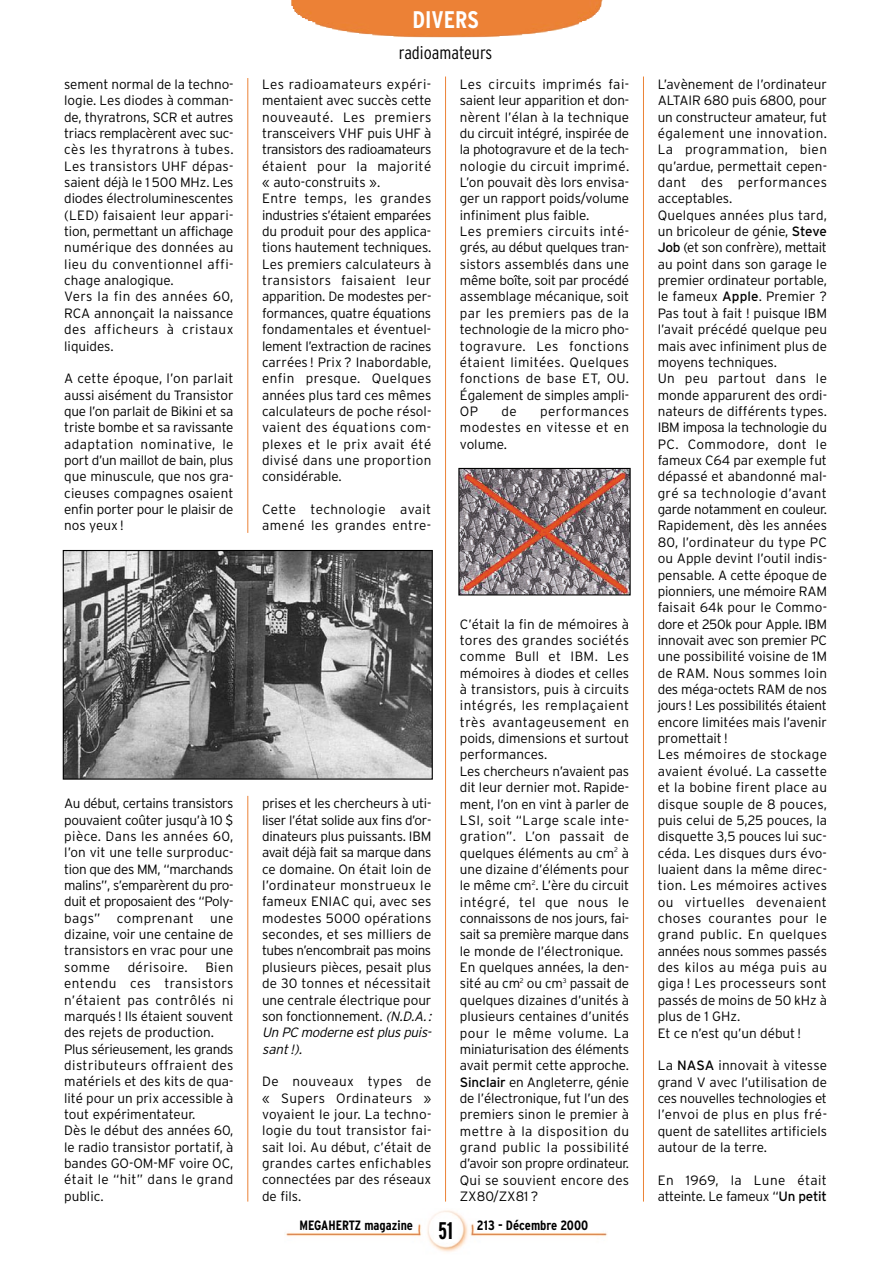
<style>
.page{position:relative;width:893px;height:1262px;background:#fff}
.page>*{position:absolute;margin:0;border:0;box-sizing:border-box;transform-origin:0 0}
.t1{font:700 condensed 24px "Interstate";color:#fff}
.t2{font:700 extra-condensed 24px "Interstate";color:#000}
.t3{font:300 condensed 18px "Interstate";color:#000}
.t4{font:300 13.5px/16.4px "Interstate";color:#000}
.t5{font:300 13.5px/16.4px "Interstate";letter-spacing:.03em;color:#000}
.t6{font:300 13.5px/16.4px "Interstate";letter-spacing:-.02em;color:#000}
.t7{font:700 condensed 13.5px "Interstate";color:#000}
.s1{font-style:italic}
.s2{font-weight:400}
</style>
<div class="page">
<img style="left:291px;top:0;width:312px;height:38px">
<img style="left:285px;top:1210px;width:322px;height:42px">
<hr style="left:247px;top:78px;width:1px;height:455px;background:#ec8337">
<hr style="left:445px;top:76px;width:1px;height:1125px;background:#ec8337">
<hr style="left:643px;top:76px;width:1px;height:1125px;background:#ec8337">
<img style="left:65px;top:552px;width:366px;height:225px">
<div style="left:63px;top:550px;width:370px;height:229px;border:1px solid #000"></div>
<hr style="left:247px;top:796px;width:1px;height:405px;background:#ec8337">
<img style="left:460px;top:470px;width:168px;height:123px">
<div style="left:458px;top:468px;width:172px;height:127px;border:1px solid #000"></div>
<p class="t4" style="left:64px;top:77px;width:171px">sement normal de la techno&shy;logie. Les diodes à comman&shy;de, thyratrons, SCR et autres triacs remplacèrent avec suc&shy;cès les thyratrons à tubes.<br>Les transistors UHF dépas&shy;saient déjà le 1 500 MHz. Les diodes électroluminescentes (LED) faisaient leur appari&shy;tion, permettant un affichage numérique des données au lieu du conventionnel affi&shy;chage analogique.<br>Vers la fin des années 60,<br>RCA annonçait la naissance des afficheurs à cristaux liquides.</p>
<p class="t4" style="left:64px;top:372px;width:171px;text-align:justify">A cette époque, l’on parlait aussi aisément du Transistor que l’on parlait de Bikini et sa triste bombe et sa ravissante adaptation nominative, le port d’un maillot de bain, plus que minuscule, que nos gra&shy;cieuses compagnes osaient enfin porter pour le plaisir de nos yeux !</p>
<p class="t4" style="left:64px;top:796px;width:171px;text-align:justify">Au début, certains transistors pouvaient coûter jusqu’à 10 $ pièce. Dans les années 60, l’on vit une telle surproduc&shy;tion que des MM, “marchands malins”, s’emparèrent du pro&shy;duit et proposaient des “Poly&shy;bags” comprenant une dizaine, voir une centaine de transistors en vrac pour une somme</p>
<p class="t5" style="left:128px;top:960px;width:62px">dérisoire.</p>
<p class="t4" style="left:64px;top:960px;width:171px;text-indent:141px">Bien entendu ces transistors n’étaient pas contrôlés ni marqués ! Ils étaient souvent des rejets de production.<br>Plus sérieusement, les grands distributeurs offraient des matériels et des kits de qua&shy;lité pour un prix accessible à tout expérimentateur.<br>Dès le début des années 60, le radio transistor portatif, à bandes GO-OM-MF voire OC, était le “hit” dans le grand public.</p>
<h1 class="t1" style="left:412px;top:10px;width:68px">DIVERS</h1>
<h2 class="t3" style="left:399px;top:46px;width:95px">radioamateurs</h2>
<p class="t4" style="left:262px;top:77px;width:171px">Les radioamateurs expéri&shy;mentaient avec succès cette nouveauté. Les premiers transceivers VHF puis UHF à transistors des radioamateurs étaient pour la majorité « auto-construits ».<br>Entre temps, les grandes industries s’étaient emparées du produit pour des applica&shy;tions hautement techniques.<br>Les premiers calculateurs à transistors faisaient leur apparition. De modestes per&shy;formances, quatre équations fondamentales et éventuel&shy;lement l’extraction de racines carrées ! Prix ? Inabordable, enfin presque. Quelques années plus tard ces mêmes calculateurs de poche résol&shy;vaient des équations com&shy;plexes et le prix avait été divisé dans une proportion considérable.</p>
<p class="t5" style="left:262px;top:502px;width:171px">Cette technologie avait amené les grandes entre-</p>
<p class="t4" style="left:460px;top:77px;width:171px">Les circuits imprimés fai&shy;saient leur apparition et don&shy;nèrent l’élan à la technique du circuit intégré, inspirée de la photogravure et de la tech&shy;nologie du circuit imprimé.<br>L’on pouvait dès lors envisa&shy;ger un rapport poids/volume infiniment plus faible.<br>Les premiers circuits inté&shy;grés, au début quelques tran&shy;sistors assemblés dans une même boîte, soit par procédé assemblage mécanique, soit par les premiers pas de la technologie de la micro pho&shy;togravure. Les fonctions étaient limitées. Quelques fonctions de base ET, OU.<br>Également de simples ampli-<br>OP</p>
<p class="t4" style="left:501px;top:404px;width:17px">de</p>
<p class="t4" style="left:460px;top:404px;width:171px;text-align:justify;text-indent:80px">performances modestes en vitesse et en volume.</p>
<p class="t4" style="left:262px;top:796px;width:173px">prises et les chercheurs à uti&shy;liser l’état solide aux fins d’or&shy;dinateurs plus puissants. IBM avait déjà fait sa marque dans ce domaine. On était loin de l’ordinateur monstrueux le fameux ENIAC qui, avec ses modestes 5000 opérations secondes, et ses milliers de tubes n’encombrait pas moins plusieurs pièces, pesait plus de 30 tonnes et nécessitait une centrale électrique pour son fonctionnement. <span class="s1">(N.D.A.:<br>Un PC moderne estplus puis&shy;sant !).</span></p>
<p class="t4" style="left:262px;top:1074px;width:171px;text-align:justify">De nouveaux types de « Supers Ordinateurs » voyaient le jour. La techno&shy;logie du tout transistor fai&shy;sait loi. Au début, c’était de grandes cartes enfichables connectées par des réseaux de fils.</p>
<p class="t4" style="left:460px;top:617px;width:171px">C’était la fin de mémoires à tores des grandes sociétés comme Bull et IBM. Les mémoires à diodes et celles à transistors, puis à circuits intégrés, les remplaçaient très avantageusement en poids, dimensions et surtout performances.<br>Les chercheurs n’avaient pas dit leur dernier mot. Rapide&shy;ment, l’on en vint à parler de<br>LSI, soit “Large scale inte&shy;gration”. L’on passait de quelques éléments au cm<sup>2</sup> à une dizaine d’éléments pour le même cm<sup>2</sup>. L’ère du circuit intégré, tel que nous le connaissons de nos jours, fai&shy;sait sa première marque dans le monde de l’électronique.<br>En quelques années, la den&shy;sité au cm<sup>2</sup> ou cm<sup>3</sup> passait de quelques dizaines d’unités à plusieurs centaines d’unités pour le même volume. La miniaturisation des éléments avait permit cette approche.<br><span class="s2">Sinclair</span> en Angleterre, génie de l’électronique, fut l’un des premiers sinon le premier à mettre à la disposition du grand public la possibilité d’avoir son propre ordinateur.<br>Qui se souvient encore des<br>ZX80/ZX81 ?</p>
<p class="t7" style="left:299px;top:1220px;width:115px">MEGAHERTZ magazine</p>
<p class="t7" style="left:477px;top:1220px;width:113px">213 - Décembre 2000</p>
<h1 class="t2" style="left:438px;top:1221px;width:16px">51</h1>
<p class="t4" style="left:657px;top:77px;width:171px">L’avènement de l’ordinateur<br>ALTAIR 680 puis 6800, pour un constructeur amateur, fut également une innovation.<br>La programmation, bien qu’ardue, permettait cepen&shy;dant des performances acceptables.<br>Quelques années plus tard, un bricoleur de génie, <span class="s2">Steve<br>Job</span> (et son confrère), mettait au point dans son garage le premier ordinateur portable, le fameux <span class="s2">Apple</span>. Premier ?<br>Pas tout à fait ! puisque IBM l’avait précédé quelque peu mais avec infiniment plus de moyens techniques.<br>Un peu partout dans le monde apparurent des ordi&shy;nateurs de différents types.<br>IBM imposa la technologie du<br>PC. Commodore, dont le fameux C64 par exemple fut dépassé et abandonné mal&shy;gré sa technologie d’avant garde notamment en couleur.<br>Rapidement, dès les années<br>80, l’ordinateur du type PC ou Apple devint l’outil indis&shy;pensable. A cette époque de pionniers, une mémoire RAM faisait 64k pour le Commo&shy;dore et 250k pour Apple. IBM innovait avec son premier PC une possibilité voisine de 1M de RAM. Nous sommes loin des méga-octets RAM de nos jours! Les possibilités étaient encore limitées mais l’avenir promettait !<br>Les mémoires de stockage avaient évolué. La cassette et la bobine firent place au disque souple de 8 pouces, puis celui de 5,25 pouces, la disquette 3,5 pouces lui suc&shy;céda. Les disques durs évo&shy;luaient dans la même direc&shy;tion. Les mémoires actives ou virtuelles devenaient choses courantes pour le grand public. En quelques années nous sommes passés des kilos au méga puis au giga ! Les processeurs sont passés de moins de 50 kHz à plus de 1 GHz.<br>Et ce n’est qu’un début !</p>
<p class="t4" style="left:657px;top:1058px;width:171px;text-align:justify">La <span class="s2">NASA</span> innovait à vitesse grand V avec l’utilisation de ces nouvelles technologies et l’envoi de plus en plus fré&shy;quent de satellites artificiels autour de la terre.</p>
<p class="t6" style="left:657px;top:1173px;width:171px">En 1969, la Lune était atteinte. Le fameux “<span class="s2">Un petit</span></p>
</div>
